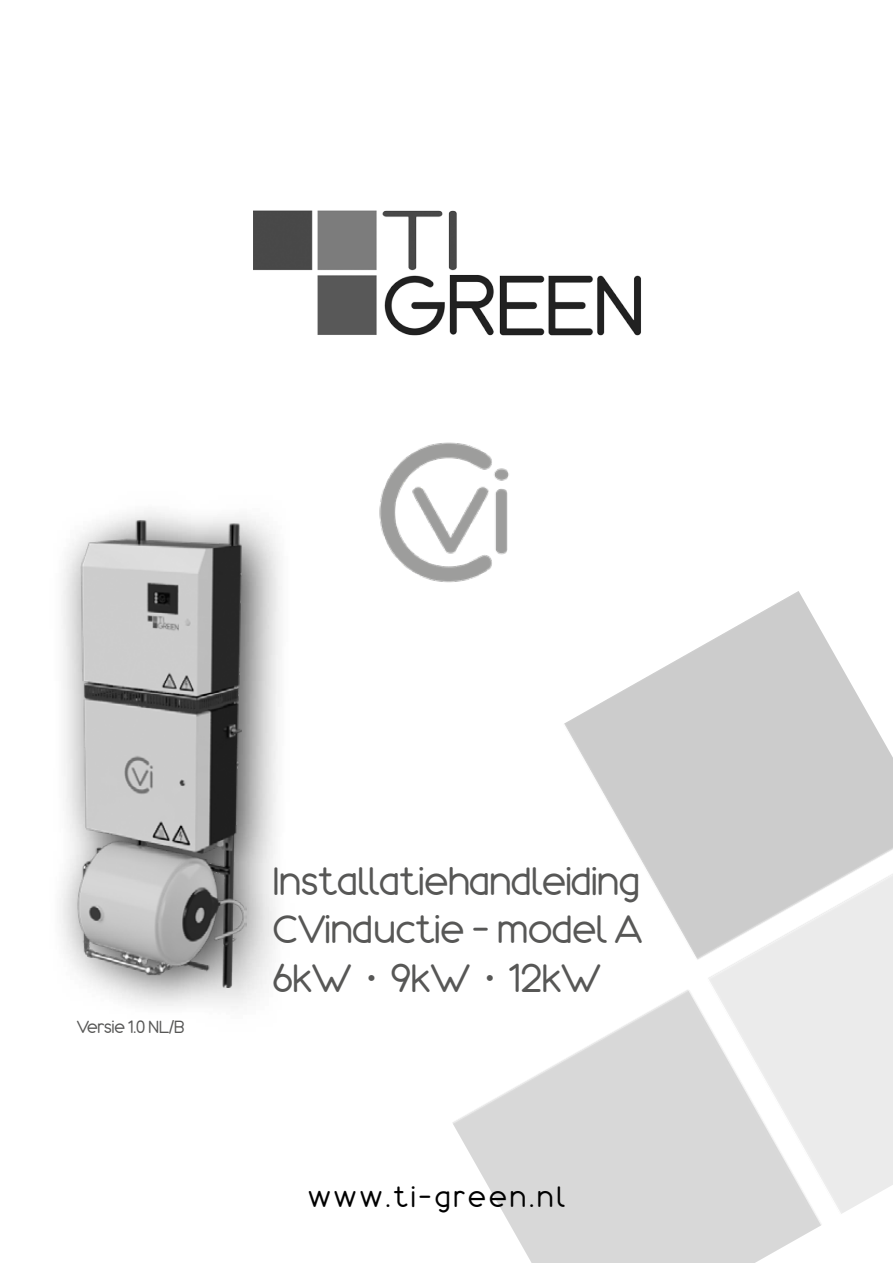
<style>
.page{position:relative;width:893px;height:1263px;background:#fff}
.page>*{position:absolute;margin:0;border:0;box-sizing:border-box;transform-origin:0 0}
.t1{font:40.5px/48.6px "Amazonas";color:#575756;text-align:justify}
.t2{font:30px "Amazonas";letter-spacing:.11em;color:#000}
.t3{font:18px "Amazonas";color:#575756}
</style>
<div class="page">
<img style="left:253px;top:210px;width:388px;height:126px">
<div style="left:47px;top:489px;width:250px;height:543px;background:#000;opacity:.75"></div>
<img style="left:71px;top:521px;width:175px;height:467px">
<img style="left:452px;top:591px;width:441px;height:672px">
<img style="left:379px;top:442px;width:130px;height:141px">
<p class="t3" style="left:77px;top:1016px;width:109px">Versie 1.0 NL/B</p>
<p class="t1" style="left:273px;top:858px;width:371px">Installatiehandleiding CVinductie - model A 6kW • 9kW • 12kW</p>
<p class="t2" style="left:308px;top:1179px;width:258px">www.ti-green.nl</p>
</div>
